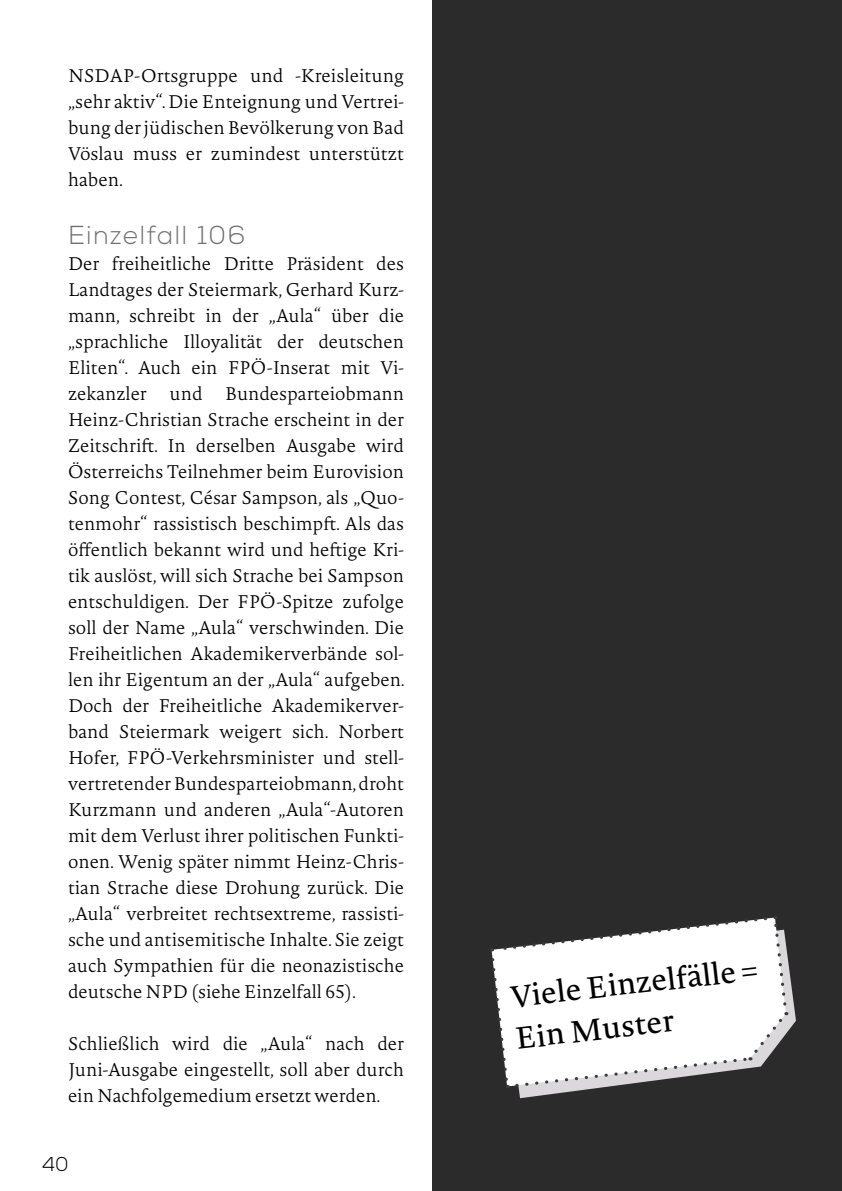
<style>
.page{position:relative;width:842px;height:1191px;background:#fff}
.page>*{position:absolute;margin:0;border:0;box-sizing:border-box;transform-origin:0 0}
.t1{font:30px/42px "Novel Pro";color:#000}
.t2{font:300 26px "Nexa";letter-spacing:.05em;color:#706f6f}
.t3{font:300 20px "Nexa";color:#000}
.t4{font:200 18px/26px "Novel Pro";color:#000;text-align:justify}
</style>
<div class="page">
<div style="left:433px;top:0;width:409px;height:1191px;background:#2c2b2c"></div>
<svg style="left:518px;top:960px;width:278px;height:138px"></svg>
<svg style="left:490px;top:916px;width:298px;height:173px"></svg>
<p class="t4" style="left:68px;top:62px;width:337px">NSDAP-Ortsgruppe und -Kreisleitung „sehr aktiv“. Die Enteignung und Vertrei&shy;bung der jüdischen Bevölkerung von Bad Vöslau muss er zumindest unterstützt haben.</p>
<h2 class="t2" style="left:68px;top:220px;width:179px">Einzelfall 106</h2>
<p class="t4" style="left:68px;top:250px;width:337px">Der freiheitliche Dritte Präsident des Landtages der Steiermark, Gerhard Kurz&shy;mann, schreibt in der „Aula“ über die „sprachliche Illoyalität der deutschen Eliten“. Auch ein FPÖ-Inserat mit Vi&shy;zekanzler</p>
<p class="t4" style="left:68px;top:380px;width:338px;text-indent:157px">Bundesparteiobmann Heinz-Christian Strache erscheint in der Zeitschrift. In derselben Ausgabe wird Österreichs Teilnehmer beim Eurovision Song Contest, César Sampson, als „Quo&shy;tenmohr“ rassistisch beschimpft. Als das öffentlich bekannt wird und heftige Kri&shy;tik auslöst, will sich Strache bei Sampson entschuldigen. Der FPÖ-Spitze zufolge soll der Name „Aula“ verschwinden. Die Freiheitlichen Akademikerverbände sol&shy;len ihr Eigentum an der „Aula“ aufgeben.<br>Doch der Freiheitliche Akademikerver&shy;band Steiermark weigert sich. Norbert Hofer, FPÖ-Verkehrsminister und stell&shy;vertretender Bundesparteiobmann, droht Kurzmann und anderen „Aula“-Autoren mit dem Verlust ihrer politischen Funkti&shy;onen. Wenig später nimmt Heinz-Chris&shy;tian Strache diese Drohung zurück. Die „Aula“ verbreitet rechtsextreme, rassisti&shy;sche und antisemitische Inhalte. Sie zeigt auch Sympathien für die neonazistische deutsche NPD (siehe Einzelfall 65).</p>
<p class="t4" style="left:68px;top:1030px;width:337px">Schließlich wird die „Aula“ nach der Juni-Ausgabe eingestellt, soll aber durch ein Nachfolgemedium ersetzt werden.</p>
<p class="t4" style="left:170px;top:380px;width:34px">und</p>
<p class="t3" style="left:42px;top:1151px;width:28px">40</p>
<h1 class="t1" style="left:508px;top:973px;width:250px;rotate:-6deg">Viele Einzelfälle =<br>Ein Muster</h1>
</div>
